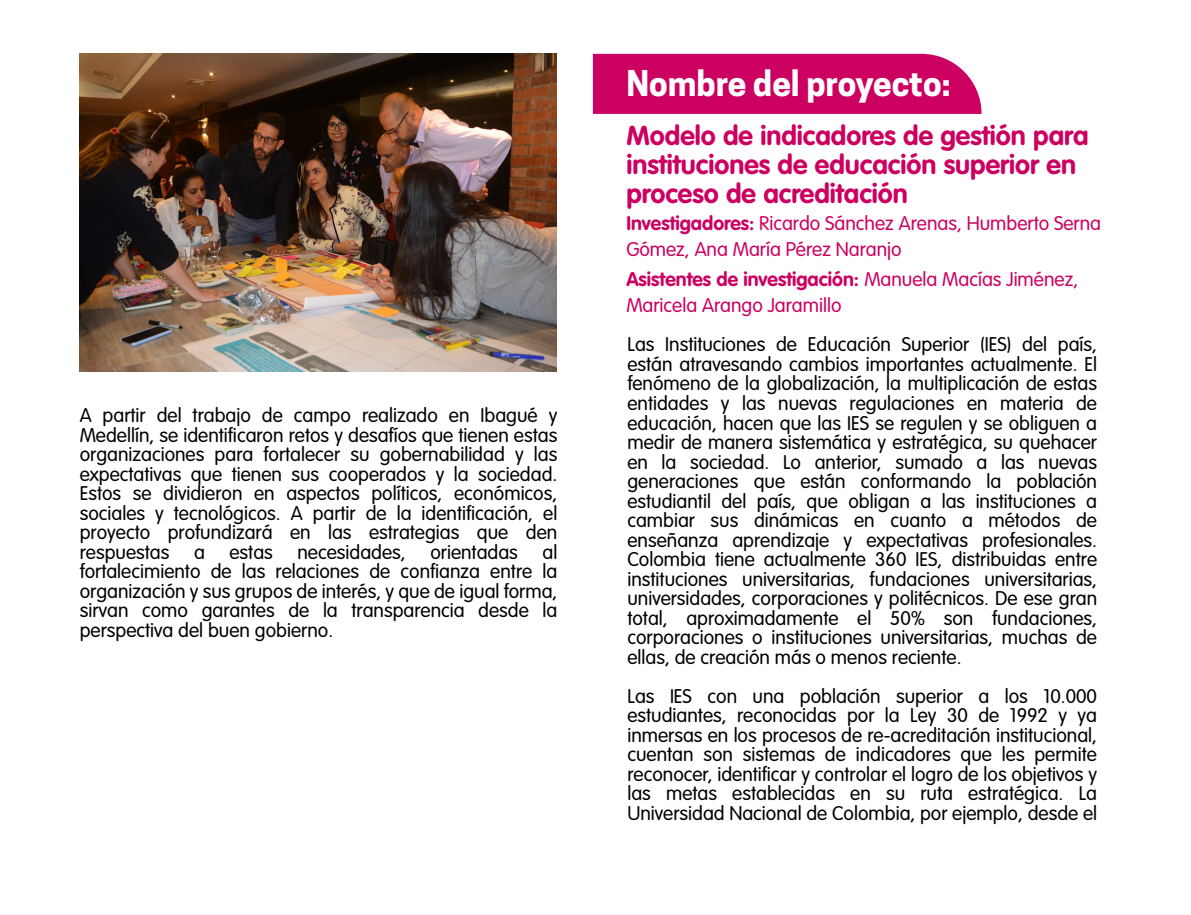
<style>
.page{position:relative;width:1191px;height:915px;background:#fff}
.page>*{position:absolute;margin:0;border:0;box-sizing:border-box;transform-origin:0 0}
.t1{font:700 33.3px "Cooper Hewitt";color:#fff}
.t2{font:700 27px/29px "VAG Rounded Std";color:#cc0061}
.t3{font:300 19.5px/19.5px "VAG Rounded Std";color:#000;text-align:justify}
.t4{font:300 19.5px/25.5px "VAG Rounded Std";color:#cc0061}
.s1{font-weight:700}
</style>
<div class="page">
<div style="left:593px;top:54px;width:388px;height:60px;background:#cc0061"></div>
<img style="left:80px;top:54px;width:476px;height:317px">
<p class="t3" style="left:80px;top:406px;width:479px">A partir del trabajo de campo realizado en Ibagué y Medellín, se identificaron retos y desafíos que tienen estas organizaciones para fortalecer su gobernabilidad y las expectativas que tienen sus cooperados y la sociedad.<br>Estos se dividieron en aspectos políticos, económicos, sociales y tecnológicos. A partir de la identificación, el proyecto profundizará en las estrategias que den respuestas</p>
<p class="t3" style="left:80px;top:542px;width:479px;text-indent:463px">al fortalecimiento de las relaciones de confianza entre la organización y sus grupos de interés, y que de igual forma, sirvan como garantes de la transparencia desde la perspectiva del buen gobierno.</p>
<p class="t3" style="left:194px;top:542px;width:12px">a</p>
<p class="t3" style="left:229px;top:542px;width:45px">estas</p>
<p class="t3" style="left:297px;top:542px;width:110px">necesidades,</p>
<p class="t3" style="left:430px;top:542px;width:89px">orientadas</p>
<h1 class="t1" style="left:626px;top:63px;width:326px">Nombre del proyecto:</h1>
<h2 class="t2" style="left:626px;top:122px;width:464px">Modelo de indicadores de gestión para instituciones de educación superior en proceso de acreditación</h2>
<p class="t4" style="left:626px;top:211px;width:476px"><span class="s1">Investigadores:</span> Ricardo Sánchez Arenas, Humberto Serna<br>Gómez, Ana María Pérez Naranjo</p>
<p class="t4" style="left:626px;top:267px;width:453px"><span class="s1">Asistentes de investigación:</span> Manuela Macías Jiménez,<br>Maricela Arango Jaramillo</p>
<p class="t3" style="left:627px;top:335px;width:471px">Las Instituciones de Educación Superior (IES) del país, están atravesando cambios importantes actualmente. El fenómeno de la globalización, la multiplicación de estas entidades y las nuevas regulaciones en materia de educación, hacen que las IES se regulen y se obliguen a medir de manera sistemática y estratégica, su quehacer en la sociedad. Lo anterior, sumado a las nuevas generaciones que están conformando la población estudiantil del país, que obligan a las instituciones a cambiar sus dinámicas en cuanto a métodos de enseñanza aprendizaje y expectativas profesionales.<br>Colombia tiene actualmente 360 IES, distribuidas entre instituciones universitarias, fundaciones universitarias, universidades, corporaciones y politécnicos. De ese gran total, aproximadamente el 50% son fundaciones, corporaciones o instituciones universitarias, muchas de ellas, de creación más o menos reciente.</p>
<p class="t3" style="left:627px;top:686px;width:471px">Las IES con una población superior a los 10.000 estudiantes, reconocidas por la Ley 30 de 1992 y ya inmersas en los procesos de re-acreditación institucional, cuentan son sistemas de indicadores que les permite reconocer, identificar y controlar el logro de los objetivos y las metas establecidas en su ruta estratégica. La Universidad Nacional de Colombia, por ejemplo, desde el</p>
</div>
